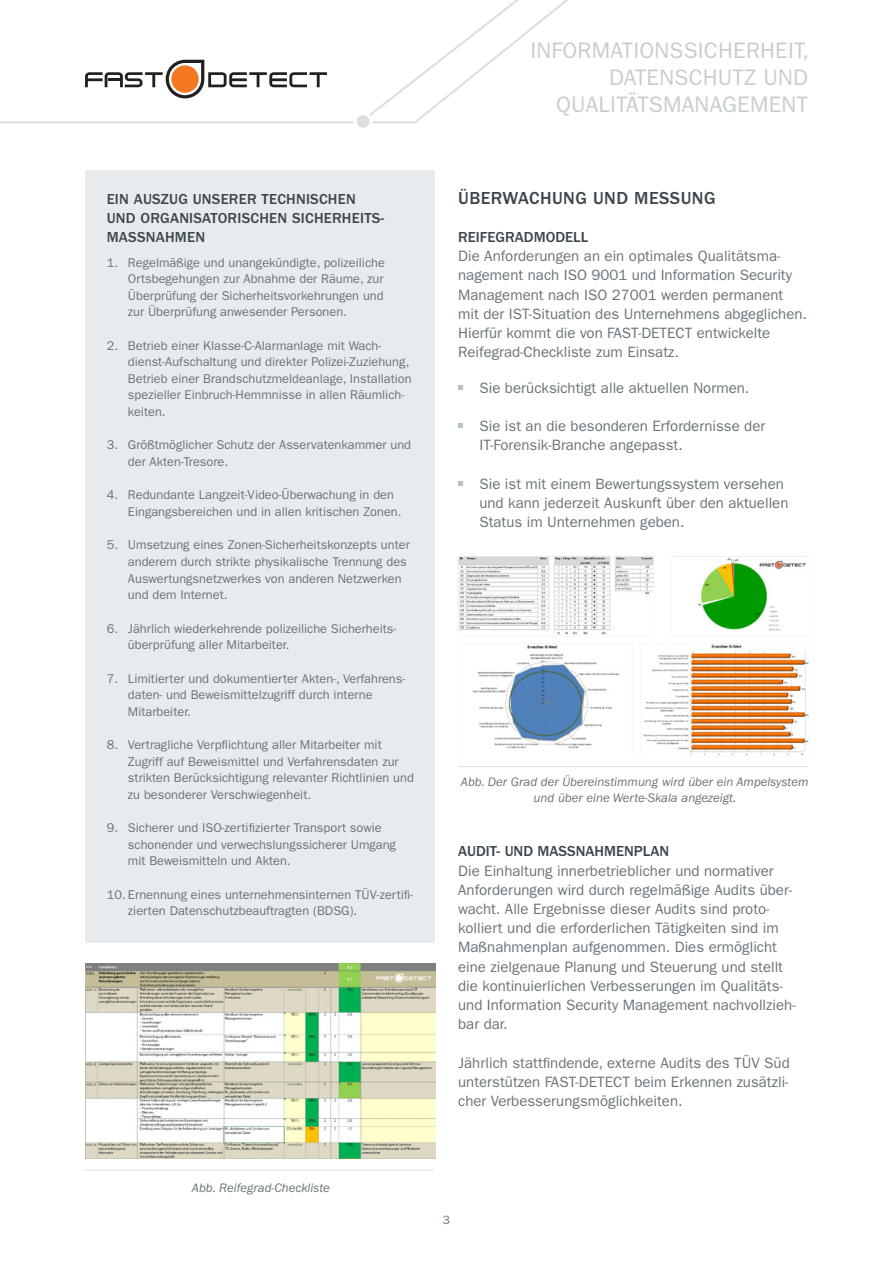
<style>
.page{position:relative;width:893px;height:1263px;background:#fff}
.page>*{position:absolute;margin:0;border:0;box-sizing:border-box;transform-origin:0 0}
.t1{font:22.5px/27px "ITC Franklin Gothic Std";letter-spacing:.01em;color:#c6cdd1;text-align:right}
.Ü1__12pt_16ZAB{font:500 18px "ITC Franklin Gothic Std";letter-spacing:.025em;color:#3b454c}
.Fließ__9_8pt_12_8ZAB{font:15px/19.2px "ITC Franklin Gothic Std";color:#697379}
.Aufzählung_Fließ{font:15px/19.2px "ITC Franklin Gothic Std";color:#697379}
.Ü1_BOX__9_8pt_12_8ZA{font:500 15px/19.2px "ITC Franklin Gothic Std";letter-spacing:.015em;color:#3b454c}
.Ü2__01pt_12_8ZAB_Kop{font:500 15px "ITC Franklin Gothic Std";color:#3b454c}
.Fließ__8_5pt_11_ZAB{font:12.75px/16.5px "ITC Franklin Gothic Std";color:#697379}
.Fließ__8_5pt_11_ZAB-2{font:italic 12.75px/15.3px "ITC Franklin Gothic Std";color:#697379;text-align:center}
.t2{font:12px "ITC Franklin Gothic Std";color:#697379}
</style>
<div class="page">
<svg style="left:0;top:0;width:568px;height:124px"></svg>
<div style="left:355px;top:114px;width:16px;height:15px;background:#dbdfe2;border-radius:50%"></div>
<div style="left:354px;top:112px;width:18px;height:19px;border:3px solid #fff;border-radius:50%"></div>
<svg style="left:458px;top:385px;width:5px;height:4px"></svg>
<svg style="left:458px;top:424px;width:5px;height:4px"></svg>
<svg style="left:458px;top:481px;width:5px;height:4px"></svg>
<div style="left:85px;top:170px;width:350px;height:773px;background:#e7ebed"></div>
<img style="left:85px;top:964px;width:350px;height:194px">
<img style="left:458px;top:556px;width:351px;height:200px">
<hr style="left:84px;top:1169px;width:350px;height:1px;background:#dbdfe2">
<hr style="left:458px;top:766px;width:350px;height:1px;background:#dbdfe2">
<p class="Ü1_BOX__9_8pt_12_8ZA" style="left:107px;top:189px;width:279px">EIN AUSZUG UNSERER TECHNISCHEN<br>UND ORGANISATORISCHEN SICHERHEITS-<br>MASSNAHMEN</p>
<p class="Fließ__8_5pt_11_ZAB" style="left:128px;top:254px;width:258px;text-align:justify;text-indent:-21px">1. Regelmäßige und unangekündigte, polizeiliche Ortsbegehungen zur Abnahme der Räume, zur Überprüfung der Sicherheitsvorkehrungen und zur Überprüfung anwesender Personen.</p>
<p class="Fließ__8_5pt_11_ZAB" style="left:128px;top:337px;width:285px;text-indent:-21px">2. Betrieb einer Klasse-C-Alarmanlage mit Wach&shy;dienst-Aufschaltung und direkter Polizei-Zuziehung, Betrieb einer Brandschutzmeldeanlage, Installation spezieller Einbruch-Hemmnisse in allen Räumlich&shy;keiten.</p>
<p class="Fließ__8_5pt_11_ZAB" style="left:128px;top:437px;width:285px;text-indent:-21px">3. Größtmöglicher Schutz der Asservatenkammer und der Akten-Tresore.</p>
<p class="Fließ__8_5pt_11_ZAB" style="left:128px;top:487px;width:275px;text-indent:-21px">4. Redundante Langzeit-Video-Überwachung in den<br>Eingangsbereichen und in allen kritischen Zonen.</p>
<p class="Fließ__8_5pt_11_ZAB" style="left:128px;top:537px;width:283px;text-indent:-21px">5. Umsetzung eines Zonen-Sicherheitskonzepts unter anderem durch strikte physikalische Trennung des Auswertungsnetzwerkes von anderen Netzwerken und dem Internet.</p>
<p class="Fließ__8_5pt_11_ZAB" style="left:128px;top:620px;width:270px;text-indent:-21px">6. Jährlich wiederkehrende polizeiliche Sicherheits&shy;überprüfung aller Mitarbeiter.</p>
<p class="Fließ__8_5pt_11_ZAB" style="left:128px;top:670px;width:279px;text-indent:-21px">7. Limitierter und dokumentierter Akten-, Verfahrens&shy;daten- und Beweismittelzugriff durch interne<br>Mitarbeiter.</p>
<p class="Fließ__8_5pt_11_ZAB" style="left:128px;top:736px;width:287px;text-indent:-21px">8. Vertragliche Verpflichtung aller Mitarbeiter mit Zugriff auf Beweismittel und Verfahrensdaten zur strikten Berücksichtigung relevanter Richtlinien und zu besonderer Verschwiegenheit.</p>
<p class="Fließ__8_5pt_11_ZAB" style="left:128px;top:819px;width:270px;text-indent:-21px">9. Sicherer und ISO-zertifizierter Transport sowie schonender und verwechslungssicherer Umgang mit Beweismitteln und Akten.</p>
<p class="Fließ__8_5pt_11_ZAB" style="left:128px;top:886px;width:287px;text-indent:-21px">10. Ernennung eines unternehmensinternen TÜV-zertifi&shy;zierten Datenschutzbeauftragten (BDSG).</p>
<p class="Fließ__8_5pt_11_ZAB-2" style="left:192px;top:1181px;width:139px">Abb. Reifegrad-Checkliste</p>
<h1 class="t1" style="left:530px;top:37px;width:280px">INFORMATIONSSICHERHEIT,<br>DATENSCHUTZ UND<br>QUALITÄTSMANAGEMENT</h1>
<p class="Ü1__12pt_16ZAB" style="left:458px;top:188px;width:259px">ÜBERWACHUNG UND MESSUNG</p>
<p class="Ü2__01pt_12_8ZAB_Kop" style="left:458px;top:229px;width:132px">REIFEGRADMODELL</p>
<p class="Fließ__9_8pt_12_8ZAB" style="left:458px;top:247px;width:350px">Die Anforderungen an ein optimales Qualitätsma&shy;nagement nach ISO 9001 und Information Security Management nach ISO 27001 werden permanent mit der IST-Situation des Unternehmens abgeglichen.<br>Hierfür kommt die von FAST-DETECT entwickelte Reifegrad-Checkliste zum Einsatz.</p>
<p class="Aufzählung_Fließ" style="left:479px;top:378px;width:271px">Sie berücksichtigt alle aktuellen Normen.</p>
<p class="Aufzählung_Fließ" style="left:479px;top:416px;width:287px">Sie ist an die besonderen Erfordernisse der<br>IT-Forensik-Branche angepasst.</p>
<p class="Aufzählung_Fließ" style="left:479px;top:474px;width:311px">Sie ist mit einem Bewertungssystem versehen und kann jederzeit Auskunft über den aktuellen<br>Status im Unternehmen geben.</p>
<p class="Fließ__8_5pt_11_ZAB-2" style="left:461px;top:775px;width:349px">Abb. Der Grad der Übereinstimmung wird über ein Ampelsystem und über eine Werte-Skala angezeigt.</p>
<p class="Ü2__01pt_12_8ZAB_Kop" style="left:458px;top:843px;width:212px">AUDIT- UND MASSNAHMENPLAN</p>
<p class="Fließ__9_8pt_12_8ZAB" style="left:458px;top:861px;width:339px">Die Einhaltung innerbetrieblicher und normativer Anforderungen wird durch regelmäßige Audits über&shy;wacht. Alle Ergebnisse dieser Audits sind proto&shy;kolliert und die erforderlichen Tätigkeiten sind im Maßnahmenplan aufgenommen. Dies ermöglicht eine zielgenaue Planung und Steuerung und stellt die kontinuierlichen Verbesserungen im Qualitäts&shy;und Information Security Management nachvollzieh&shy;bar dar.</p>
<p class="Fließ__9_8pt_12_8ZAB" style="left:458px;top:1053px;width:333px;text-align:justify">Jährlich stattfindende, externe Audits des TÜV Süd unterstützen FAST-DETECT beim Erkennen zusätzli&shy;cher Verbesserungsmöglichkeiten.</p>
<p class="t2" style="left:443px;top:1213px;width:9px">3</p>
</div>
